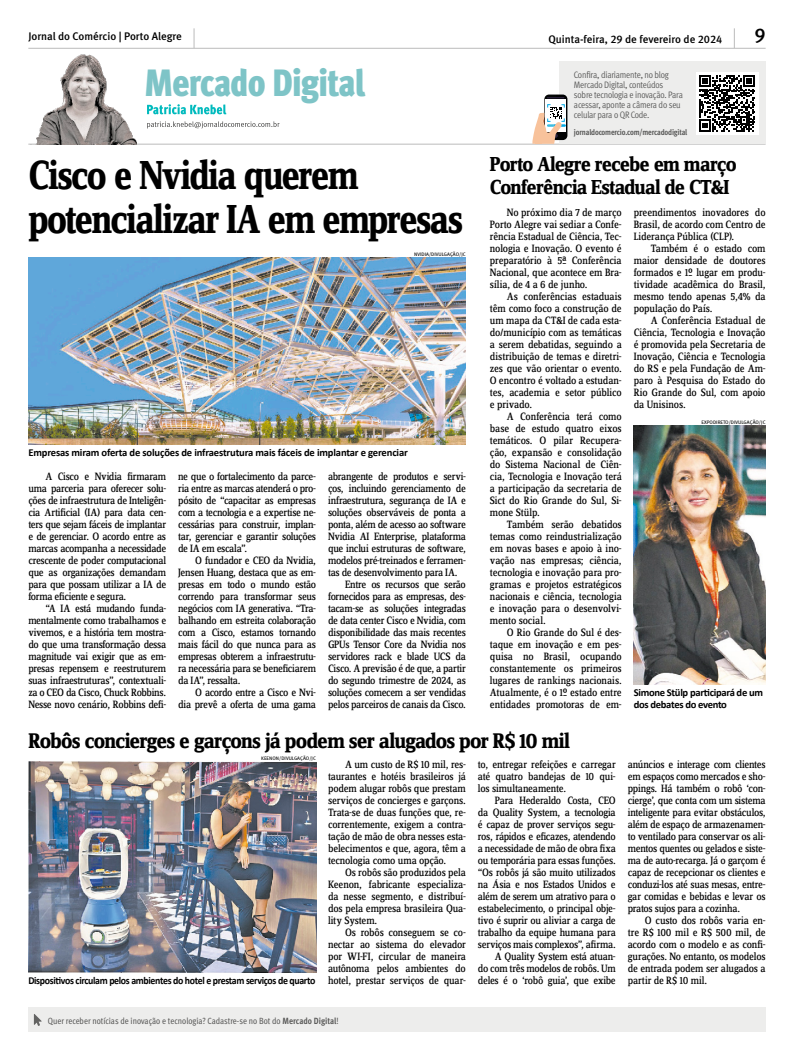
<style>
.page{position:relative;width:794px;height:1063px;background:#fff}
.page>*{position:absolute;margin:0;border:0;box-sizing:border-box;transform-origin:0 0}
.Abre{font:700 42px/44px "Zine Serif Dis";letter-spacing:-.04em;color:#000;scale:.91 1}
.TEXTO{font:38px "Meta Cond Black LF";letter-spacing:-.03em;color:#7ec4c7}
.Matéria_3_2_1{font:700 22px "Zine Serif Dis";letter-spacing:-.04em;color:#000}
.Matéria_3_2_1-2{font:700 21px/23px "Zine Serif Dis";letter-spacing:-.045em;color:#000}
.t1{font:19.9px "Meta Medium LF";color:#000}
.TEXTO-2{font:11px/12px "Zine Serif Dis";letter-spacing:-.02em;color:#000;text-align:justify}
.Cabeçalho{font:11px "Meta Medium LF";color:#000}
.Legenda{font:700 10.6px/12px "Calibri";letter-spacing:-.03em;color:#000}
.Legenda-2{font:700 10.6px "Calibri";letter-spacing:-.03em;color:#000;scale:.93 1}
.Nome_editor_cabeçalh{font:9.4px/9.9px "Meta Cond Normal LF";letter-spacing:-.02em;color:#565655}
.t2{font:9px "Meta Cond Book LF";color:#565655}
.Nome_editor_cabeçalh-2{font:8.2px "Meta Cond Bold LF";letter-spacing:-.02em;color:#565655}
.Crédito{font:5px "Meta Book Caps";color:#000}
.s1{font-family:"Meta Cond Bold LF"}
</style>
<div class="page">
<hr style="left:28px;top:144px;width:737px;height:1px;background:#bbb">
<hr style="left:28px;top:48px;width:737px;height:1px;background:#bbb">
<svg style="left:734px;top:28px;width:1px;height:20px"></svg>
<svg style="left:194px;top:28px;width:1px;height:20px"></svg>
<div style="left:28px;top:1008px;width:737px;height:24px;background:#ededec"></div>
<svg style="left:34px;top:1014px;width:8px;height:12px"></svg>
<svg style="left:147px;top:121px;width:133px;height:8px"></svg>
<svg style="left:147px;top:104px;width:79px;height:10px"></svg>
<img style="left:28px;top:54px;width:108px;height:90px">
<div style="left:559px;top:61px;width:206px;height:83px;background:#ededec"></div>
<div style="left:696px;top:72px;width:62px;height:63px;background:#fff"></div>
<svg style="left:699px;top:75px;width:56px;height:56px"></svg>
<svg style="left:532px;top:95px;width:35px;height:49px"></svg>
<img style="left:28px;top:257px;width:438px;height:187px">
<img style="left:634px;top:425px;width:131px;height:259px">
<img style="left:28px;top:761px;width:288px;height:211px">
<p class="Cabeçalho" style="left:28px;top:30px;width:155px">Jornal do Comércio | Porto Alegre</p>
<p class="Cabeçalho" style="left:548px;top:32px;width:175px">Quinta-feira, 29 de fevereiro de 2024</p>
<p class="t1" style="left:754px;top:24px;width:13px">9</p>
<p class="TEXTO" style="left:145px;top:60px;width:221px">Mercado Digital</p>
<p class="Nome_editor_cabeçalh" style="left:574px;top:70px;width:110px">Confira, diariamente, no blog<br>Mercado Digital, conteúdos sobre tecnologia e inovação. Para acessar, aponte a câmera do seu celular para o QR Code.</p>
<p class="Nome_editor_cabeçalh-2" style="left:574px;top:127px;width:115px">jornaldocomercio.com/mercadodigital</p>
<p class="Abre" style="left:28px;top:156px;width:479px">Cisco e Nvidia querem potencializar IA em empresas</p>
<p class="Crédito" style="left:414px;top:252px;width:53px">NVIDIA/DIVULGAÇÃO/JC</p>
<p class="Legenda" style="left:28px;top:447px;width:381px">Empresas miram oferta de soluções de infraestrutura mais fáceis de implantar e gerenciar</p>
<p class="TEXTO-2" style="left:28px;top:471px;width:139px;text-indent:17px">A Cisco e Nvidia firmaram uma parceria para oferecer solu&shy;ções de infraestrutura de Inteligên&shy;cia Artificial (IA) para data cen&shy;ters que sejam fáceis de implantar e de gerenciar. O acordo entre as marcas acompanha a necessidade crescente de poder computacional que as organizações demandam para que possam utilizar a IA de forma eficiente e segura.</p>
<p class="TEXTO-2" style="left:28px;top:603px;width:139px;text-indent:17px">“A IA está mudando funda&shy;mentalmente como trabalhamos e vivemos, e a história tem mostra&shy;do que uma transformação dessa magnitude vai exigir que as em&shy;presas repensem e reestruturem suas infraestruturas”, contextuali&shy;za o CEO da Cisco, Chuck Robbins.<br>Nesse novo cenário, Robbins defi-</p>
<p class="TEXTO-2" style="left:178px;top:471px;width:139px">ne que o fortalecimento da parce&shy;ria entre as marcas atenderá o pro&shy;pósito de “capacitar as empresas com a tecnologia e a expertise ne&shy;cessárias para construir, implan&shy;tar, gerenciar e garantir soluções de IA em escala”.</p>
<p class="TEXTO-2" style="left:178px;top:555px;width:139px;text-indent:17px">O fundador e CEO da Nvidia, Jensen Huang, destaca que as em&shy;presas em todo o mundo estão correndo para transformar seus negócios com IA generativa. “Tra&shy;balhando em estreita colaboração com a Cisco, estamos tornando mais fácil do que nunca para as empresas obterem a infraestrutu&shy;ra necessária para se beneficiarem da IA”, ressalta.</p>
<p class="TEXTO-2" style="left:178px;top:687px;width:139px;text-align:right">O acordo entre a Cisco e Nvi-<br>dia prevê a oferta de uma gama</p>
<p class="TEXTO-2" style="left:328px;top:471px;width:139px">abrangente de produtos e servi&shy;ços, incluindo gerenciamento de infraestrutura, segurança de IA e soluções observáveis de ponta a ponta, além de acesso ao software Nvidia AI Enterprise, plataforma que inclui estruturas de software, modelos pré-treinados e ferramen&shy;tas de desenvolvimento para IA.</p>
<p class="TEXTO-2" style="left:328px;top:579px;width:139px;text-indent:17px">Entre os recursos que serão fornecidos para as empresas, des&shy;tacam-se as soluções integradas de data center Cisco e Nvidia, com disponibilidade das mais recentes GPUs Tensor Core da Nvidia nos servidores rack e blade UCS da Cisco. A previsão é de que, a partir do segundo trimestre de 2024, as soluções comecem a ser vendidas pelos parceiros de canais da Cisco.</p>
<p class="Matéria_3_2_1-2" style="left:490px;top:154px;width:248px">Porto Alegre recebe em março<br>Conferência Estadual de CT&amp;I</p>
<p class="TEXTO-2" style="left:490px;top:207px;width:133px;text-indent:17px">No próximo dia 7 de março Porto Alegre vai sediar a Confe&shy;rência Estadual de Ciência, Tec&shy;nologia e Inovação. O evento é preparatório à 5ª Conferência Nacional, que acontece em Bra&shy;sília, de 4 a 6 de junho.</p>
<p class="TEXTO-2" style="left:490px;top:291px;width:133px;text-indent:17px">As conferências estaduais têm como foco a construção de um mapa da CT&amp;I de cada esta&shy;do/município com as temáticas a serem debatidas, seguindo a distribuição de temas e diretri&shy;zes que vão orientar o evento.<br>O encontro é voltado a estudan&shy;tes, academia e setor público e privado.</p>
<p class="TEXTO-2" style="left:490px;top:411px;width:133px;text-indent:17px">A Conferência terá como base de estudo quatro eixos temáticos. O pilar Recupera&shy;ção, expansão e consolidação do Sistema Nacional de Ciên&shy;cia, Tecnologia e Inovação terá a participação da secretaria de Sict do Rio Grande do Sul, Si&shy;mone Stülp.</p>
<p class="TEXTO-2" style="left:490px;top:519px;width:133px;text-indent:17px">Também serão debatidos temas como reindustrialização em novas bases e apoio à ino&shy;vação nas empresas; ciência, tecnologia e inovação para pro&shy;gramas e projetos estratégicos nacionais e ciência, tecnologia e inovação para o desenvolvi&shy;mento social.</p>
<p class="TEXTO-2" style="left:490px;top:627px;width:133px;text-indent:17px">O Rio Grande do Sul é des&shy;taque em inovação e em pes&shy;quisa no Brasil, ocupando constantemente os primeiros lugares de rankings nacionais.<br>Atualmente, é o 1º estado entre entidades promotoras de em-</p>
<p class="TEXTO-2" style="left:634px;top:207px;width:133px">preendimentos inovadores do Brasil, de acordo com Centro de Liderança Pública (CLP).</p>
<p class="TEXTO-2" style="left:634px;top:243px;width:133px;text-indent:17px">Também é o estado com maior densidade de doutores formados e 1º lugar em produ&shy;tividade acadêmica do Brasil, mesmo tendo apenas 5,4% da população do País.</p>
<p class="TEXTO-2" style="left:634px;top:315px;width:133px;text-indent:17px">A Conferência Estadual de Ciência, Tecnologia e Inovação é promovida pela Secretaria de Inovação, Ciência e Tecnologia do RS e pela Fundação de Am&shy;paro à Pesquisa do Estado do Rio Grande do Sul, com apoio da Unisinos.</p>
<p class="Crédito" style="left:701px;top:420px;width:66px">EXPODIRETO/DIVULGAÇÃO/JC</p>
<p class="Legenda" style="left:634px;top:687px;width:131px">Simone Stülp participará de um dos debates do evento</p>
<p class="Matéria_3_2_1" style="left:28px;top:729px;width:543px">Robôs concierges e garçons já podem ser alugados por R$ 10 mil</p>
<p class="TEXTO-2" style="left:328px;top:759px;width:139px;text-indent:17px">A um custo de R$ 10 mil, res&shy;taurantes e hotéis brasileiros já podem alugar robôs que prestam serviços de concierges e garçons.<br>Trata-se de duas funções que, re&shy;correntemente, exigem a contra&shy;tação de mão de obra nesses esta&shy;belecimentos e que, agora, têm a tecnologia como uma opção.</p>
<p class="TEXTO-2" style="left:328px;top:867px;width:139px;text-indent:17px">Os robôs são produzidos pela Keenon, fabricante especializa&shy;da nesse segmento, e distribuí&shy;dos pela empresa brasileira Qua&shy;lity System.</p>
<p class="TEXTO-2" style="left:328px;top:927px;width:139px;text-indent:17px">Os robôs conseguem se co&shy;nectar ao sistema do elevador por WI-FI, circular de maneira autônoma pelos ambientes do hotel, prestar serviços de quar-</p>
<p class="Crédito" style="left:261px;top:756px;width:56px">KEENON/DIVULGAÇÃO/JC</p>
<p class="TEXTO-2" style="left:478px;top:759px;width:139px">to, entregar refeições e carregar até quatro bandejas de 10 qui&shy;los simultaneamente.</p>
<p class="TEXTO-2" style="left:478px;top:795px;width:139px;text-indent:17px">Para Hederaldo Costa, CEO da Quality System, a tecnologia é capaz de prover serviços segu&shy;ros, rápidos e eficazes, atendendo a necessidade de mão de obra fixa ou temporária para essas funções. “Os robôs já são muito utilizados na Ásia e nos Estados Unidos e além de serem um atrativo para o estabelecimento, o principal obje&shy;tivo é suprir ou aliviar a carga de trabalho da equipe humana para serviços mais complexos”, afirma.</p>
<p class="TEXTO-2" style="left:478px;top:951px;width:139px;text-indent:17px">A Quality System está atuan&shy;do com três modelos de robôs. Um deles é o ‘robô guia’, que exibe</p>
<p class="Legenda-2" style="left:28px;top:973px;width:310px">Dispositivos circulam pelos ambientes do hotel e prestam serviços de quarto</p>
<p class="t2" style="left:48px;top:1016px;width:292px">Quer receber notícias de inovação e tecnologia? Cadastre-se no Bot do <span class="s1">Mercado Digital</span>!</p>
<p class="TEXTO-2" style="left:628px;top:759px;width:139px">anúncios e interage com clientes em espaços como mercados e sho&shy;ppings. Há também o robô ‘con&shy;cierge’, que conta com um sistema inteligente para evitar obstáculos, além de espaço de armazenamen&shy;to ventilado para conservar os ali&shy;mentos quentes ou gelados e siste&shy;ma de auto-recarga. Já o garçom é capaz de recepcionar os clientes e conduzi-los até suas mesas, entre&shy;gar comidas e bebidas e levar os pratos sujos para a cozinha.</p>
<p class="TEXTO-2" style="left:628px;top:915px;width:139px;text-indent:17px">O custo dos robôs varia en&shy;tre R$ 100 mil e R$ 500 mil, de acordo com o modelo e as confi&shy;gurações. No entanto, os modelos de entrada podem ser alugados a partir de R$ 10 mil.</p>
</div>
